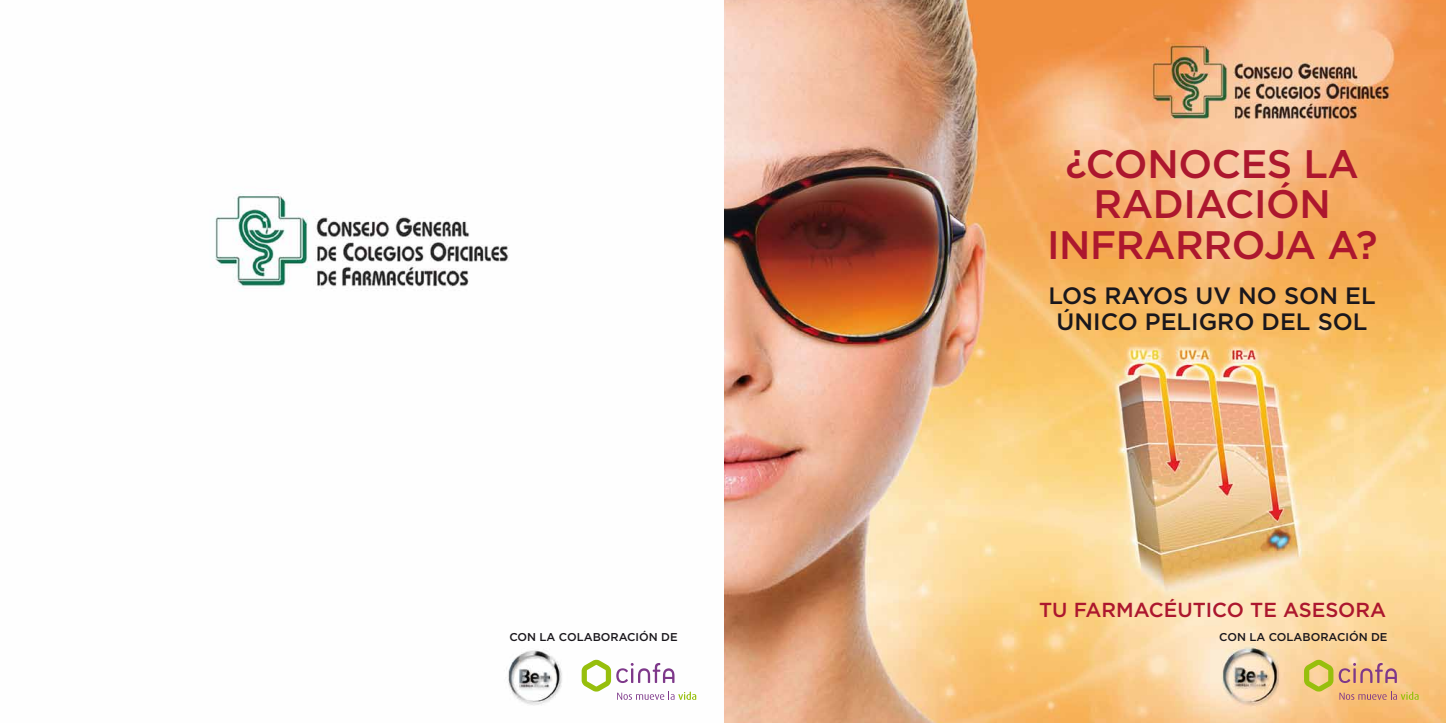
<style>
.page{position:relative;width:1446px;height:723px;background:#fff}
.page>*{position:absolute;margin:0;border:0;box-sizing:border-box;transform-origin:0 0}
.t1{font:500 39.75px/40.5px "Gotham";letter-spacing:-.01em;color:#ac172e;text-align:center}
.t2{font:500 23.7px/26.1px "Gotham";color:#1a171c;text-align:center}
.t3{font:500 20.25px "Gotham";color:#ac172e}
.t4{font:500 11.4px "Gotham";color:#1a171c}
</style>
<div class="page">
<img style="left:214px;top:0;width:1232px;height:723px">
<svg style="left:1304px;top:659px;width:114px;height:41px;background:#e3b979"></svg>
<svg style="left:582px;top:659px;width:114px;height:41px"></svg>
<p class="t4" style="left:509px;top:629px;width:170px">CON LA COLABORACIÓN DE</p>
<h1 class="t1" style="left:1047px;top:143px;width:332px">¿CONOCES LA<br>RADIACIÓN<br>INFRARROJA A?</h1>
<h2 class="t2" style="left:1048px;top:282px;width:329px">LOS RAYOS UV NO SON EL<br>ÚNICO PELIGRO DEL SOL</h2>
<h3 class="t3" style="left:1039px;top:596px;width:348px">TU FARMACÉUTICO TE ASESORA</h3>
<p class="t4" style="left:1219px;top:629px;width:170px">CON LA COLABORACIÓN DE</p>
</div>
